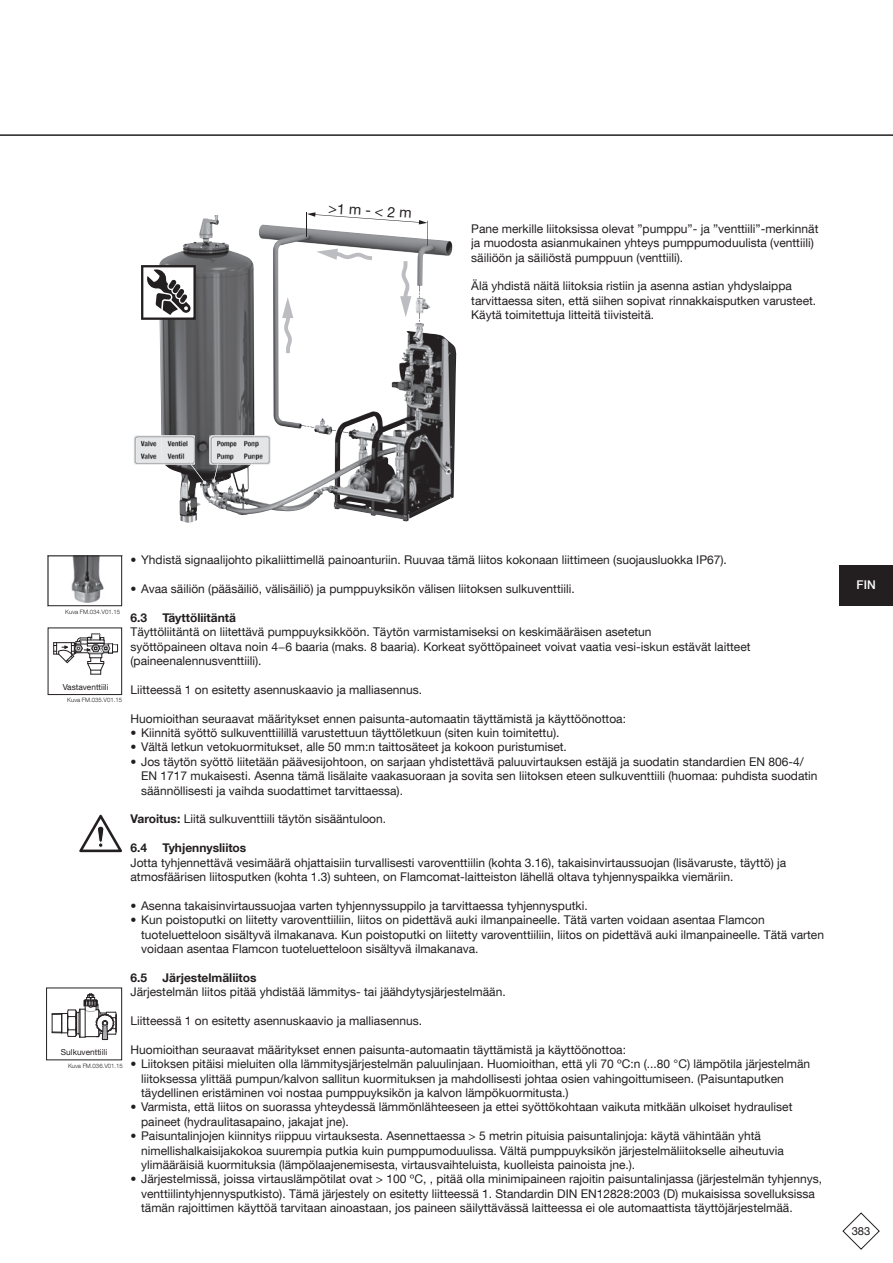
<style>
.page{position:relative;width:893px;height:1263px;background:#fff}
.page>*{position:absolute;margin:0;border:0;box-sizing:border-box;transform-origin:0 0}
.t1{font:14.4px "Helvetica Neue LT Com";color:#231f20}
._01_Body_BASE{font:12px/14.4px "Helvetica Neue LT Com";color:#231f20}
.t2{font:700 12px "Helvetica Neue LT Com";color:#231f20}
.t3{font:500 12px "Helvetica Neue LT Com";color:#fff}
.t4{font:11.25px "Helvetica Neue LT Com";color:#231f20}
._01e_Item_descriptio{font:8.25px "Helvetica Neue LT Com";color:#231f20}
._01e_Item_descriptio-2{font:300 6px "Helvetica Neue LT Com";color:#231f20}
.s1{font-weight:700}
</style>
<div class="page">
<svg style="left:842px;top:1212px;width:38px;height:38px"></svg>
<svg style="left:135px;top:215px;width:322px;height:307px"></svg>
<img style="left:159px;top:215px;width:59px;height:308px">
<svg style="left:300px;top:425px;width:48px;height:8px"></svg>
<svg style="left:282px;top:297px;width:11px;height:56px"></svg>
<svg style="left:306px;top:212px;width:122px;height:110px"></svg>
<svg style="left:141px;top:265px;width:55px;height:55px"></svg>
<img style="left:134px;top:435px;width:27px;height:29px">
<img style="left:161px;top:435px;width:34px;height:29px">
<img style="left:255px;top:435px;width:16px;height:29px">
<img style="left:209px;top:435px;width:46px;height:29px">
<svg style="left:188px;top:461px;width:31px;height:23px"></svg>
<img style="left:71px;top:557px;width:33px;height:46px">
<div style="left:48px;top:555px;width:74px;height:51px;border:1px solid #231f20"></div>
<svg style="left:53px;top:634px;width:65px;height:41px"></svg>
<div style="left:48px;top:627px;width:74px;height:68px;border:1px solid #231f20"></div>
<svg style="left:79px;top:815px;width:43px;height:37px"></svg>
<svg style="left:52px;top:993px;width:65px;height:47px"></svg>
<div style="left:46px;top:987px;width:76px;height:73px;border:1px solid #231f20"></div>
<hr style="left:0;top:134px;width:893px;height:2px;background:#231f20">
<div style="left:839px;top:565px;width:54px;height:41px;background:#231f20"></div>
<p class="t1" style="left:329px;top:199px;width:85px;rotate:4deg">&gt;1 m - &lt; 2 m</p>
<p class="_01_Body_BASE" style="left:471px;top:221px;width:349px">Pane merkille liitoksissa olevat ”pumppu”- ja ”venttiili”-merkinnät ja muodosta asianmukainen yhteys pumppumoduulista (venttiili) säiliöön ja säiliöstä pumppuun (venttiili).</p>
<p class="_01_Body_BASE" style="left:471px;top:279px;width:346px">Älä yhdistä näitä liitoksia ristiin ja asenna astian yhdyslaippa tarvittaessa siten, että siihen sopivat rinnakkaisputken varusteet.<br>Käytä toimitettuja litteitä tiivisteitä.</p>
<p class="_01_Body_BASE" style="left:131px;top:552px;width:598px"><span class="s1">•</span> Yhdistä signaalijohto pikaliittimellä painoanturiin. Ruuvaa tämä liitos kokonaan liittimeen (suojausluokka IP67).</p>
<p class="_01_Body_BASE" style="left:131px;top:581px;width:446px"><span class="s1">•</span> Avaa säiliön (pääsäiliö, välisäiliö) ja pumppuyksikön välisen liitoksen sulkuventtiili.</p>
<p class="t2" style="left:131px;top:610px;width:18px">6.3</p>
<p class="t2" style="left:162px;top:610px;width:75px">Täyttöliitäntä</p>
<p class="_01_Body_BASE" style="left:131px;top:624px;width:621px">Täyttöliitäntä on liitettävä pumppuyksikköön. Täytön varmistamiseksi on keskimääräisen asetetun<br>syöttöpaineen oltava noin 4−6 baaria (maks. 8 baaria). Korkeat syöttöpaineet voivat vaatia vesi-iskun estävät laitteet (paineenalennusventtiili).</p>
<p class="_01_Body_BASE" style="left:131px;top:682px;width:293px">Liitteessä 1 on esitetty asennuskaavio ja malliasennus.</p>
<p class="_01_Body_BASE" style="left:131px;top:711px;width:497px">Huomioithan seuraavat määritykset ennen paisunta-automaatin täyttämistä ja käyttöönottoa:</p>
<p class="_01_Body_BASE" style="left:131px;top:725px;width:430px"><span class="s1">•</span> Kiinnitä syöttö sulkuventtiilillä varustettuun täyttöletkuun (siten kuin toimitettu).</p>
<p class="_01_Body_BASE" style="left:131px;top:739px;width:438px"><span class="s1">•</span> Vältä letkun vetokuormitukset, alle 50 mm:n taittosäteet ja kokoon puristumiset.</p>
<p class="_01_Body_BASE" style="left:141px;top:754px;width:678px;text-indent:-11px"><span class="s1">•</span> Jos täytön syöttö liitetään päävesijohtoon, on sarjaan yhdistettävä paluuvirtauksen estäjä ja suodatin standardien EN 806-4/<br>EN 1717 mukaisesti. Asenna tämä lisälaite vaakasuoraan ja sovita sen liitoksen eteen sulkuventtiili (huomaa: puhdista suodatin säännöllisesti ja vaihda suodattimet tarvittaessa).</p>
<p class="_01_Body_BASE" style="left:131px;top:811px;width:257px"><span class="s1">Varoitus:</span> Liitä sulkuventtiili täytön sisääntuloon.</p>
<p class="t2" style="left:131px;top:840px;width:18px">6.4</p>
<p class="t2" style="left:162px;top:840px;width:85px">Tyhjennysliitos</p>
<p class="_01_Body_BASE" style="left:131px;top:855px;width:657px">Jotta tyhjennettävä vesimäärä ohjattaisiin turvallisesti varoventtiilin (kohta 3.16), takaisinvirtaussuojan (lisävaruste, täyttö) ja atmosfäärisen liitosputken (kohta 1.3) suhteen, on Flamcomat-laitteiston lähellä oltava tyhjennyspaikka viemäriin.</p>
<p class="_01_Body_BASE" style="left:131px;top:898px;width:459px"><span class="s1">•</span> Asenna takaisinvirtaussuojaa varten tyhjennyssuppilo ja tarvittaessa tyhjennysputki.</p>
<p class="_01_Body_BASE" style="left:141px;top:912px;width:684px;text-indent:-11px"><span class="s1">•</span> Kun poistoputki on liitetty varoventtiiliin, liitos on pidettävä auki ilmanpaineelle. Tätä varten voidaan asentaa Flamcon tuoteluetteloon sisältyvä ilmakanava. Kun poistoputki on liitetty varoventtiiliin, liitos on pidettävä auki ilmanpaineelle. Tätä varten voidaan asentaa Flamcon tuoteluetteloon sisältyvä ilmakanava.</p>
<p class="t2" style="left:131px;top:970px;width:18px">6.5</p>
<p class="t2" style="left:162px;top:970px;width:96px">Järjestelmäliitos</p>
<p class="_01_Body_BASE" style="left:131px;top:984px;width:377px">Järjestelmän liitos pitää yhdistää lämmitys- tai jäähdytysjärjestelmään.</p>
<p class="_01_Body_BASE" style="left:131px;top:1013px;width:293px">Liitteessä 1 on esitetty asennuskaavio ja malliasennus.</p>
<p class="_01_Body_BASE" style="left:131px;top:1042px;width:497px">Huomioithan seuraavat määritykset ennen paisunta-automaatin täyttämistä ja käyttöönottoa:</p>
<p class="_01_Body_BASE" style="left:141px;top:1056px;width:670px;text-indent:-11px"><span class="s1">•</span> Liitoksen pitäisi mieluiten olla lämmitysjärjestelmän paluulinjaan. Huomioithan, että yli 70 ºC:n (...80 °C) lämpötila järjestelmän liitoksessa ylittää pumpun/kalvon sallitun kuormituksen ja mahdollisesti johtaa osien vahingoittumiseen. (Paisuntaputken täydellinen eristäminen voi nostaa pumppuyksikön ja kalvon lämpökuormitusta.)</p>
<p class="_01_Body_BASE" style="left:141px;top:1099px;width:653px;text-indent:-11px"><span class="s1">•</span> Varmista, että liitos on suorassa yhteydessä lämmönlähteeseen ja ettei syöttökohtaan vaikuta mitkään ulkoiset hydrauliset paineet (hydraulitasapaino, jakajat jne).</p>
<p class="_01_Body_BASE" style="left:141px;top:1128px;width:644px;text-indent:-11px"><span class="s1">•</span> Paisuntalinjojen kiinnitys riippuu virtauksesta. Asennettaessa &gt; 5 metrin pituisia paisuntalinjoja: käytä vähintään yhtä nimellishalkaisijakokoa suurempia putkia kuin pumppumoduulissa. Vältä pumppuyksikön järjestelmäliitokselle aiheutuvia ylimääräisiä kuormituksia (lämpölaajenemisesta, virtausvaihteluista, kuolleista painoista jne.).</p>
<p class="_01_Body_BASE" style="left:141px;top:1171px;width:682px;text-indent:-11px"><span class="s1">•</span> Järjestelmissä, joissa virtauslämpötilat ovat &gt; 100 ºC, , pitää olla minimipaineen rajoitin paisuntalinjassa (järjestelmän tyhjennys, venttiilintyhjennysputkisto). Tämä järjestely on esitetty liitteessä 1. Standardin DIN EN12828:2003 (D) mukaisissa sovelluksissa tämän rajoittimen käyttöä tarvitaan ainoastaan, jos paineen säilyttävässä laitteessa ei ole automaattista täyttöjärjestelmää.</p>
<p class="_01e_Item_descriptio-2" style="left:65px;top:608px;width:56px">Kuva FM.034.V01.15</p>
<p class="_01e_Item_descriptio" style="left:63px;top:682px;width:47px">Vastaventtiili</p>
<p class="_01e_Item_descriptio-2" style="left:67px;top:696px;width:56px">Kuva FM.035.V01.15</p>
<p class="_01e_Item_descriptio" style="left:61px;top:1047px;width:48px">Sulkuventtiili</p>
<p class="_01e_Item_descriptio-2" style="left:68px;top:1062px;width:56px">Kuva FM.036.V01.15</p>
<p class="t3" style="left:857px;top:577px;width:21px">FIN</p>
<p class="t4" style="left:852px;top:1224px;width:20px">383</p>
</div>
